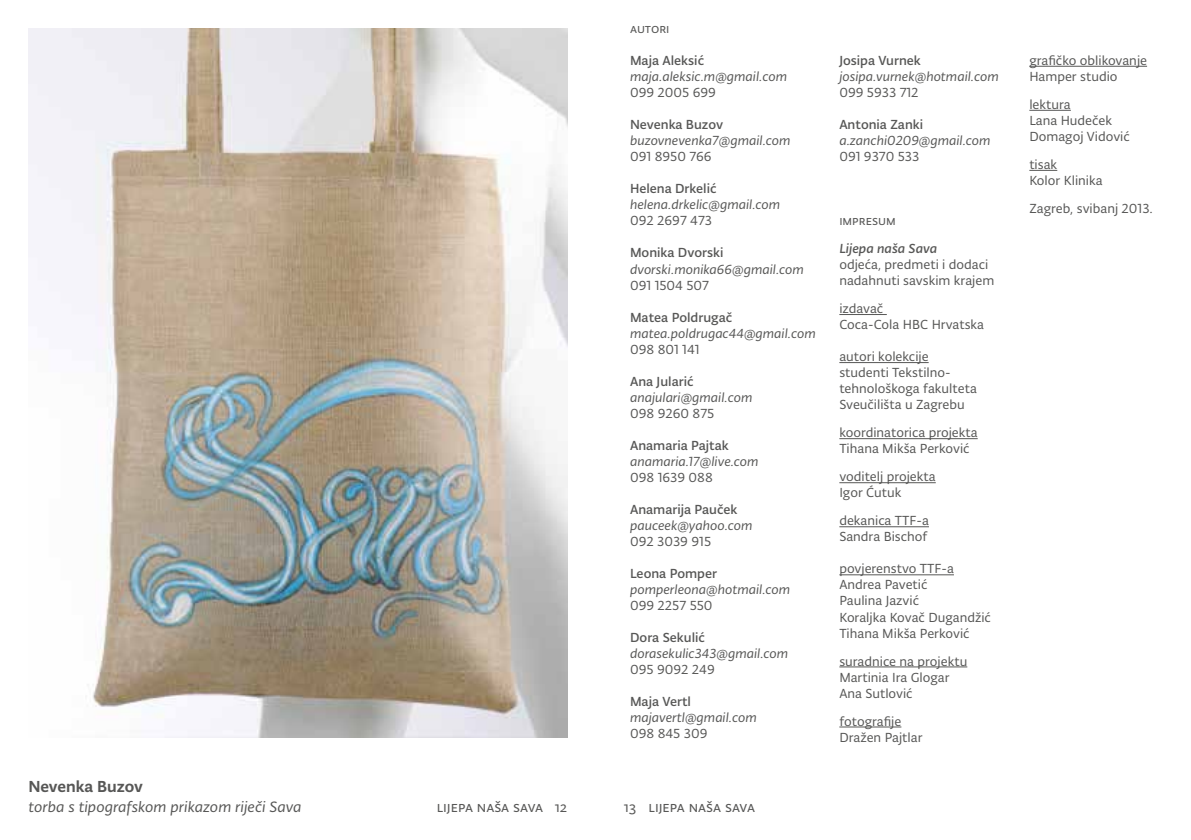
<style>
.page{position:relative;width:1191px;height:840px;background:#fff}
.page>*{position:absolute;margin:0;border:0;box-sizing:border-box;transform-origin:0 0}
.t1{font:500 17px "Typonine Sans LC";letter-spacing:-.005em;color:#575756}
.t2{font:italic 16px "Typonine Sans LC";color:#575756}
.t3{font:16px "Typonine Sans LC";color:#575756}
.t4{font:14px/16px "Typonine Sans LC";color:#575756}
.t5{font:italic 14px "Typonine Sans LC";color:#575756}
.t6{font:14px "Typonine Sans LC Txt";color:#575756}
.t7{font:14px "Typonine Sans LC Txt Ita";color:#575756}
.s1{font-size:15px}
</style>
<div class="page">
<img style="left:28px;top:28px;width:539px;height:709px">
<hr style="left:839px;top:314px;width:47px;height:1px;background:#575756">
<hr style="left:839px;top:362px;width:89px;height:1px;background:#575756">
<hr style="left:839px;top:438px;width:138px;height:1px;background:#575756">
<hr style="left:839px;top:482px;width:96px;height:1px;background:#575756">
<hr style="left:839px;top:526px;width:90px;height:1px;background:#575756">
<hr style="left:839px;top:574px;width:115px;height:1px;background:#575756">
<hr style="left:839px;top:666px;width:128px;height:1px;background:#575756">
<hr style="left:839px;top:726px;width:62px;height:1px;background:#575756">
<hr style="left:1029px;top:66px;width:118px;height:1px;background:#575756">
<hr style="left:1029px;top:110px;width:41px;height:1px;background:#575756">
<svg style="left:1029px;top:170px;width:28px;height:1px"></svg>
<p class="t4" style="left:630px;top:20px;width:41px">autori</p>
<p class="t6" style="left:630px;top:52px;width:76px">Maja Aleksić</p>
<p class="t5" style="left:630px;top:68px;width:158px">maja.aleksic.m@gmail.com</p>
<p class="t4" style="left:630px;top:84px;width:87px">099 2005 699</p>
<p class="t6" style="left:630px;top:116px;width:95px">Nevenka Buzov</p>
<p class="t5" style="left:630px;top:132px;width:162px">buzovnevenka7@gmail.com</p>
<p class="t4" style="left:630px;top:148px;width:83px">091 8950 766</p>
<p class="t6" style="left:630px;top:180px;width:88px">Helena Drkelić</p>
<p class="t5" style="left:630px;top:196px;width:152px">helena.drkelic@gmail.com</p>
<p class="t4" style="left:630px;top:212px;width:84px">092 2697 473</p>
<p class="t6" style="left:630px;top:244px;width:95px">Monika Dvorski</p>
<p class="t5" style="left:630px;top:260px;width:175px">dvorski.monika66@gmail.com</p>
<p class="t4" style="left:630px;top:276px;width:80px">091 1504 507</p>
<p class="t6" style="left:630px;top:308px;width:104px">Matea Poldrugač</p>
<p class="t5" style="left:630px;top:324px;width:187px">matea.poldrugac44@gmail.com</p>
<p class="t4" style="left:630px;top:341px;width:71px">098 801 141</p>
<p class="t6" style="left:630px;top:372px;width:65px">Ana Jularić</p>
<p class="t5" style="left:630px;top:388px;width:124px">anajulari@gmail.com</p>
<p class="t4" style="left:630px;top:405px;width:86px">098 9260 875</p>
<p class="t6" style="left:630px;top:436px;width:100px">Anamaria Pajtak</p>
<p class="t5" style="left:630px;top:452px;width:130px">anamaria.17@live.com</p>
<p class="t4" style="left:630px;top:469px;width:84px">098 1639 088</p>
<p class="t6" style="left:630px;top:500px;width:109px">Anamarija Pauček</p>
<p class="t5" style="left:630px;top:516px;width:124px">pauceek@yahoo.com</p>
<p class="t4" style="left:630px;top:533px;width:83px">092 3039 915</p>
<p class="t6" style="left:630px;top:564px;width:88px">Leona Pomper</p>
<p class="t5" style="left:630px;top:580px;width:162px">pomperleona@hotmail.com</p>
<p class="t4" style="left:630px;top:597px;width:84px">099 2257 550</p>
<p class="t6" style="left:630px;top:628px;width:76px">Dora Sekulić</p>
<p class="t5" style="left:630px;top:644px;width:160px">dorasekulic343@gmail.com</p>
<p class="t4" style="left:630px;top:661px;width:86px">095 9092 249</p>
<p class="t6" style="left:630px;top:692px;width:62px">Maja Vertl</p>
<p class="t5" style="left:630px;top:708px;width:128px">majavertl@gmail.com</p>
<p class="t4" style="left:630px;top:725px;width:79px">098 845 309</p>
<p class="t1" style="left:28px;top:775px;width:116px">Nevenka Buzov</p>
<p class="t2" style="left:28px;top:796px;width:275px">torba s tipografskom prikazom riječi Sava</p>
<p class="t3" style="left:437px;top:796px;width:132px">lijepa naša sava <span class="s1">12</span></p>
<p class="t3" style="left:624px;top:796px;width:133px"><span class="s1">13</span> lijepa naša sava</p>
<p class="t6" style="left:839px;top:52px;width:83px">Josipa Vurnek</p>
<p class="t5" style="left:839px;top:68px;width:161px">josipa.vurnek@hotmail.com</p>
<p class="t4" style="left:839px;top:84px;width:81px">099 5933 712</p>
<p class="t6" style="left:839px;top:116px;width:85px">Antonia Zanki</p>
<p class="t5" style="left:839px;top:132px;width:153px">a.zanchi0209@gmail.com</p>
<p class="t4" style="left:839px;top:148px;width:81px">091 9370 533</p>
<p class="t4" style="left:839px;top:212px;width:58px">impresum</p>
<p class="t7" style="left:839px;top:240px;width:99px">Lijepa naša Sava</p>
<p class="t4" style="left:839px;top:256px;width:156px">odjeća, predmeti i dodaci nadahnuti savskim krajem</p>
<p class="t4" style="left:839px;top:300px;width:146px">izdavač<br>Coca-Cola HBC Hrvatska</p>
<p class="t4" style="left:839px;top:348px;width:139px">autori kolekcije studenti Tekstilno&shy;tehnološkoga fakulteta<br>Sveučilišta u Zagrebu</p>
<p class="t4" style="left:839px;top:424px;width:140px">koordinatorica projekta<br>Tihana Mikša Perković</p>
<p class="t4" style="left:839px;top:468px;width:98px">voditelj projekta<br>Igor Ćutuk</p>
<p class="t4" style="left:839px;top:512px;width:91px">dekanica TTF-a<br>Sandra Bischof</p>
<p class="t4" style="left:839px;top:560px;width:153px">povjerenstvo TTF-a<br>Andrea Pavetić<br>Paulina Jazvić<br>Koraljka Kovač Dugandžić<br>Tihana Mikša Perković</p>
<p class="t4" style="left:839px;top:652px;width:129px">suradnice na projektu<br>Martinia Ira Glogar<br>Ana Sutlović</p>
<p class="t4" style="left:839px;top:712px;width:85px">fotografije<br>Dražen Pajtlar</p>
<p class="t4" style="left:1029px;top:52px;width:119px">grafičko oblikovanje<br>Hamper studio</p>
<p class="t4" style="left:1029px;top:96px;width:102px">lektura<br>Lana Hudeček<br>Domagoj Vidović</p>
<p class="t4" style="left:1029px;top:156px;width:75px">tisak<br>Kolor Klinika</p>
<p class="t4" style="left:1029px;top:200px;width:125px">Zagreb, svibanj 2013.</p>
</div>
